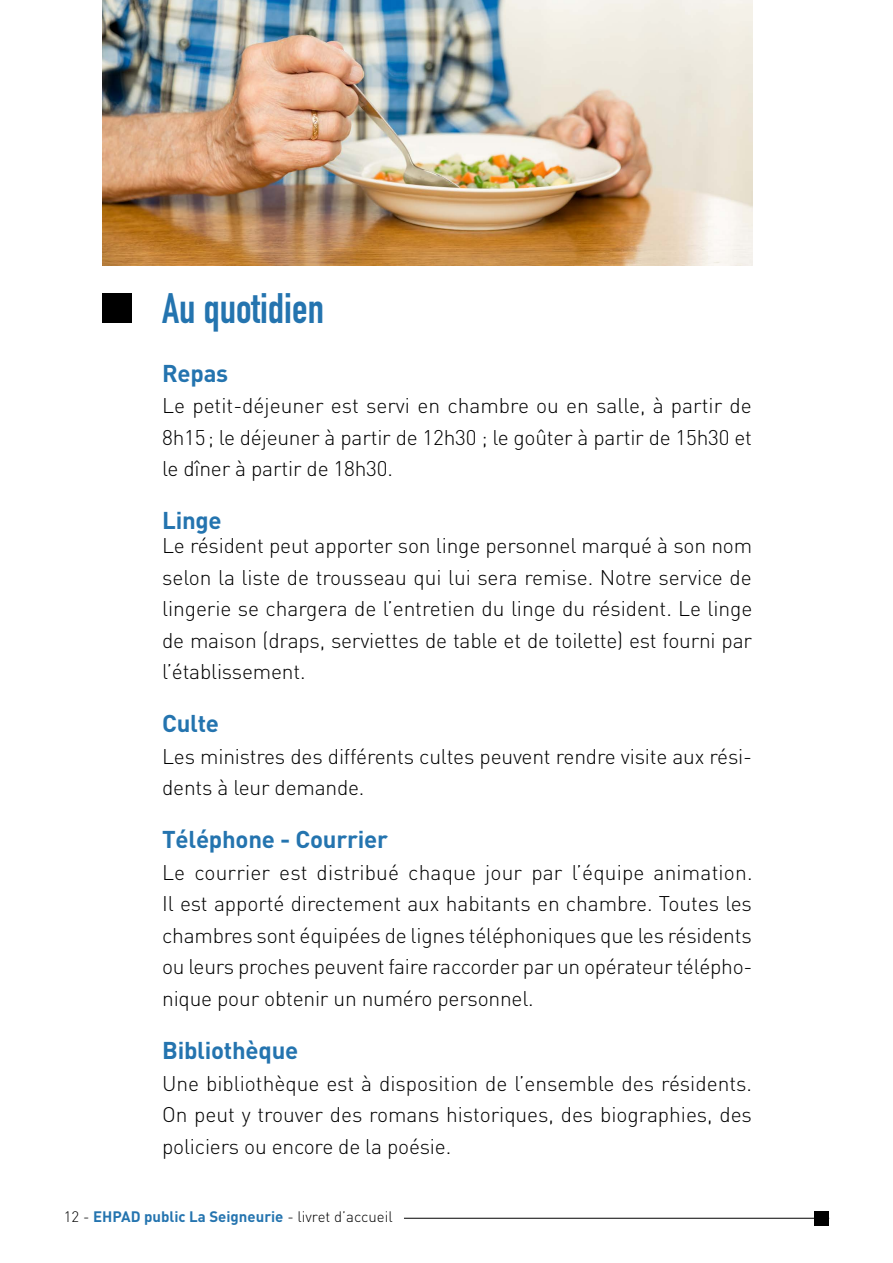
<style>
.page{position:relative;width:893px;height:1263px;background:#fff}
.page>*{position:absolute;margin:0;border:0;box-sizing:border-box;transform-origin:0 0}
.t1{font:42px "DIN Engschrift Std";color:#2474af}
.t2{font:700 24px "DIN";letter-spacing:-.01em;color:#2474af}
.t3{font:300 21px/31.5px "DIN";letter-spacing:-.01em;color:#000;text-align:justify}
.t4{font:700 15px "DIN";color:#2474af}
.s1{font-weight:300;color:#000}
</style>
<div class="page">
<hr style="left:404px;top:1218px;width:425px;height:1px;background:#000">
<div style="left:814px;top:1211px;width:15px;height:15px;background:#000"></div>
<div style="left:102px;top:293px;width:30px;height:30px;background:#000"></div>
<img style="left:102px;top:0;width:650px;height:266px">
<h1 class="t1" style="left:162px;top:284px;width:163px">Au quotidien</h1>
<p class="t2" style="left:162px;top:357px;width:68px">Repas</p>
<p class="t3" style="left:162px;top:390px;width:591px">Le petit-déjeuner est servi en chambre ou en salle, à partir de 8h15; le déjeuner à partir de 12h30 ; le goûter à partir de 15h30 et le dîner à partir de 18h30.</p>
<p class="t2" style="left:162px;top:505px;width:61px">Linge</p>
<p class="t3" style="left:162px;top:530px;width:592px">Le résident peut apporter son linge personnel marqué à son nom selon la liste de trousseau qui lui sera remise. Notre service de lingerie se chargera de l’entretien du linge du résident. Le linge de maison (draps, serviettes de table et de toilette) est fourni par l’établissement.</p>
<p class="t2" style="left:162px;top:708px;width:59px">Culte</p>
<p class="t3" style="left:162px;top:740px;width:591px">Les ministres des différents cultes peuvent rendre visite aux rési&shy;dents à leur demande.</p>
<p class="t2" style="left:162px;top:824px;width:227px">Téléphone - Courrier</p>
<p class="t3" style="left:162px;top:856px;width:592px">Le courrier est distribué chaque jour par l’équipe animation.<br>Il est apporté directement aux habitants en chambre. Toutes les chambres sont équipées de lignes téléphoniques que les résidents ou leurs proches peuvent faire raccorder par un opérateur télépho&shy;nique pour obtenir un numéro personnel.</p>
<p class="t2" style="left:162px;top:1035px;width:138px">Bibliothèque</p>
<p class="t3" style="left:162px;top:1067px;width:591px">Une bibliothèque est à disposition de l’ensemble des résidents.<br>On peut y trouver des romans historiques, des biographies, des policiers ou encore de la poésie.</p>
<p class="t4" style="left:64px;top:1207px;width:330px"><span class="s1">12 -</span> EHPAD public La Seigneurie <span class="s1">- livret d’accueil</span></p>
</div>
